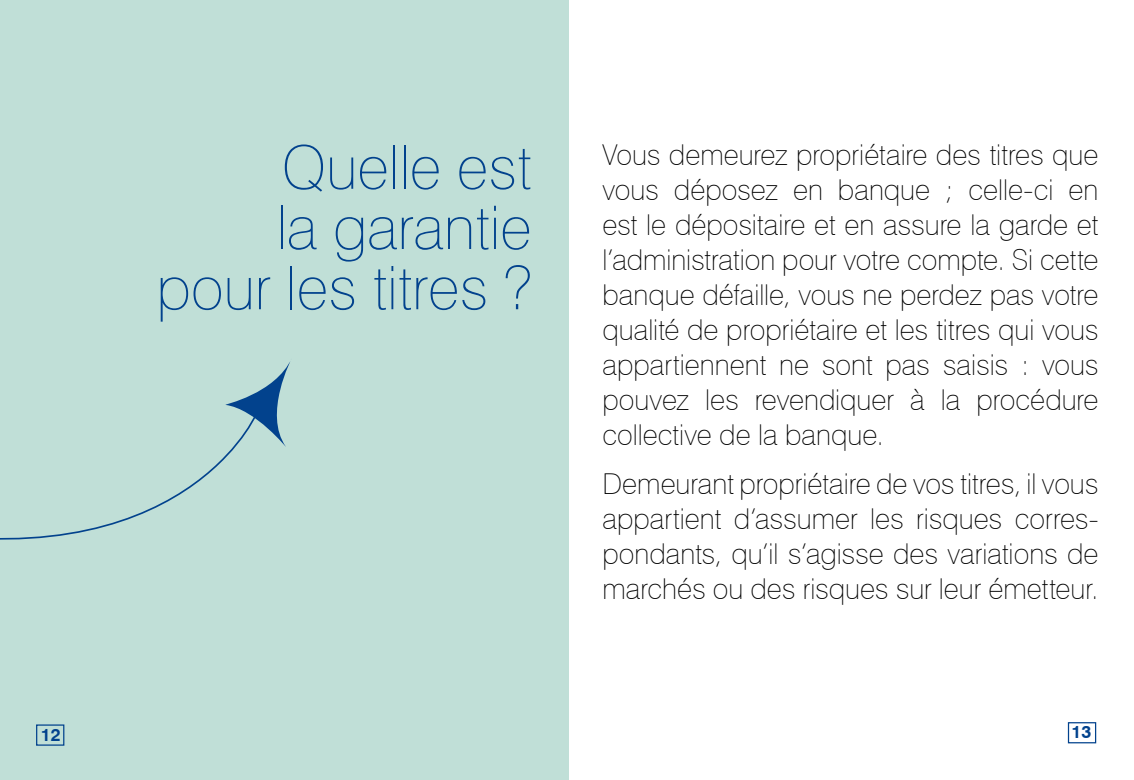
<style>
.page{position:relative;width:1134px;height:780px;background:#fff}
.page>*{position:absolute;margin:0;border:0;box-sizing:border-box;transform-origin:0 0}
.t1{font:100 60.25px/60.2px "Swiss 721 BT";color:#02428d;text-align:right}
.t2{font:100 28.75px/35px "Swiss 721 BT";color:#000;text-align:justify}
.t3{font:700 17.5px "Swiss 721 BT";color:#02428d}
</style>
<div class="page">
<div style="left:1068px;top:722px;width:28px;height:21px;border:1px solid #02428d"></div>
<div style="left:0;top:0;width:568px;height:780px;background:#c0dfd7"></div>
<svg style="left:225px;top:361px;width:66px;height:86px"></svg>
<svg style="left:0;top:415px;width:257px;height:125px"></svg>
<div style="left:36px;top:724px;width:28px;height:21px;border:1px solid #02428d"></div>
<p class="t3" style="left:41px;top:723px;width:21px">12</p>
<h1 class="t1" style="left:157px;top:137px;width:376px">Quelle est<br>la garantie pour les titres ?</h1>
<p class="t2" style="left:602px;top:137px;width:498px">Vous demeurez propriétaire des titres que vous déposez en banque ; celle-ci en est le dépositaire et en assure la garde et l’administration pour votre compte. Si cette banque défaille, vous ne perdez pas votre qualité de propriétaire et les titres qui vous appartiennent ne sont pas saisis : vous pouvez les revendiquer à la procédure collective de la banque.</p>
<p class="t2" style="left:602px;top:466px;width:498px">Demeurant propriétaire de vos titres, il vous appartient d’assumer les risques corres&shy;pondants, qu’il s’agisse des variations de marchés ou des risques sur leur émetteur.</p>
<p class="t3" style="left:1071px;top:721px;width:21px">13</p>
</div>
